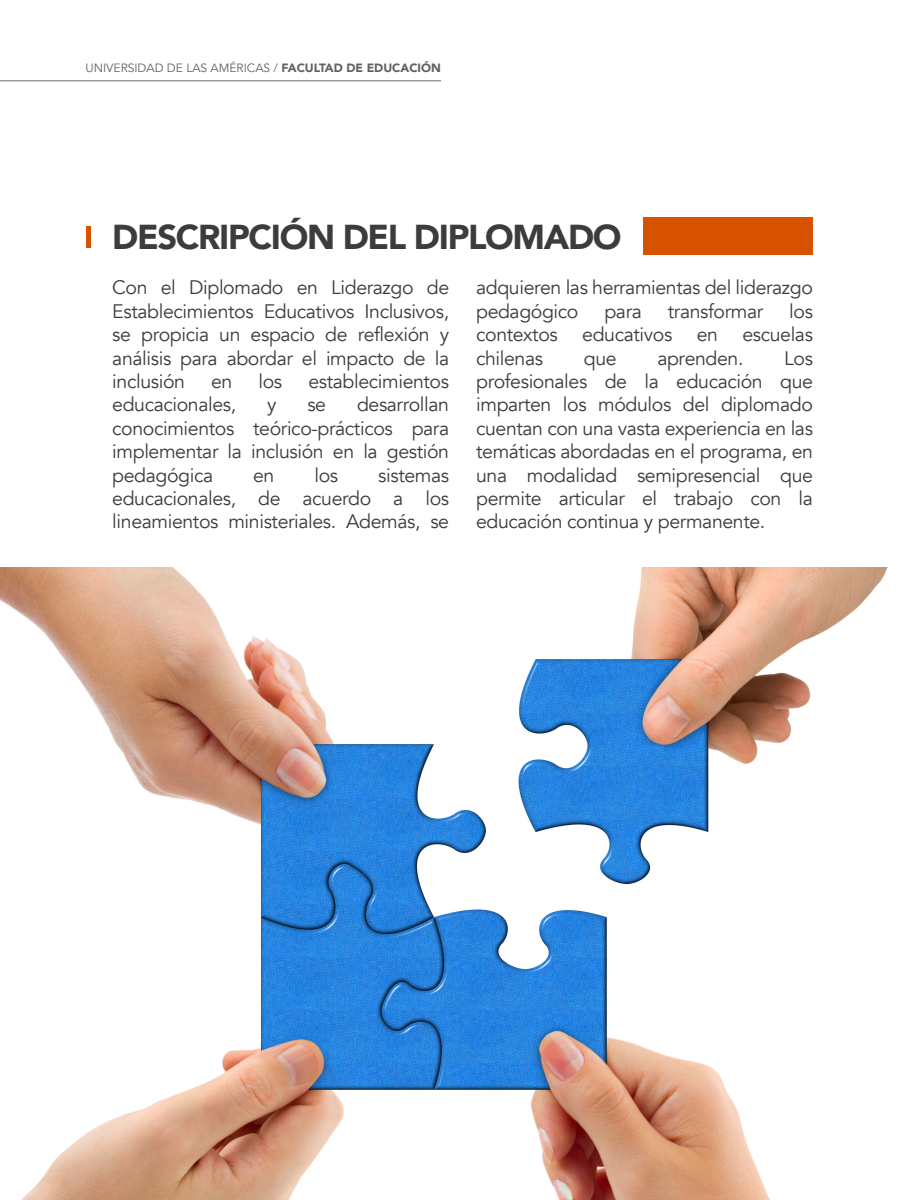
<style>
.page{position:relative;width:900px;height:1200px;background:#fff}
.page>*{position:absolute;margin:0;border:0;box-sizing:border-box;transform-origin:0 0}
.t1{font:900 34.5px "Avenir";letter-spacing:-.04em;color:#3c3c3b}
.t2{font:19.5px/23.4px "Avenir";letter-spacing:-.02em;color:#3c3c3b;text-align:justify}
.t3{font:12px "Avenir";color:#616161}
.s1{font-weight:900}
</style>
<div class="page">
<hr style="left:0;top:81px;width:441px;height:1px;background:#706e6e">
<hr style="left:87px;top:226px;width:4px;height:22px;background:#d85300">
<div style="left:644px;top:218px;width:169px;height:37px;background:#d85300"></div>
<img style="left:0;top:567px;width:888px;height:633px">
<p class="t3" style="left:86px;top:61px;width:357px">UNIVERSIDAD DE LAS AMÉRICAS / <span class="s1">FACULTAD DE EDUCACIÓN</span></p>
<h1 class="t1" style="left:112px;top:208px;width:511px">DESCRIPCIÓN DEL DIPLOMADO</h1>
<p class="t2" style="left:112px;top:276px;width:338px">Con el Diplomado en Liderazgo de Establecimientos Educativos Inclusivos, se propicia un espacio de reflexión y análisis para abordar el impacto de la inclusión</p>
<p class="t2" style="left:476px;top:276px;width:338px">adquieren las herramientas del liderazgo pedagógico</p>
<p class="t2" style="left:604px;top:300px;width:39px">para</p>
<p class="t2" style="left:668px;top:300px;width:97px">transformar</p>
<p class="t2" style="left:789px;top:300px;width:25px">los</p>
<p class="t2" style="left:476px;top:323px;width:83px">contextos</p>
<p class="t2" style="left:582px;top:323px;width:92px">educativos</p>
<p class="t2" style="left:697px;top:323px;width:23px">en</p>
<p class="t2" style="left:742px;top:323px;width:72px">escuelas</p>
<p class="t2" style="left:476px;top:347px;width:68px">chilenas</p>
<p class="t2" style="left:584px;top:347px;width:34px">que</p>
<p class="t2" style="left:657px;top:347px;width:88px">aprenden.</p>
<p class="t2" style="left:476px;top:347px;width:338px;text-indent:308px">Los profesionales de la educación que imparten los módulos del diplomado cuentan con una vasta experiencia en las temáticas abordadas en el programa, en una modalidad semipresencial que permite articular el trabajo con la educación continua y permanente.</p>
<p class="t2" style="left:211px;top:370px;width:23px">en</p>
<p class="t2" style="left:259px;top:370px;width:25px">los</p>
<p class="t2" style="left:308px;top:370px;width:142px">establecimientos</p>
<p class="t2" style="left:112px;top:393px;width:125px">educacionales,</p>
<p class="t2" style="left:267px;top:393px;width:11px">y</p>
<p class="t2" style="left:307px;top:393px;width:20px">se</p>
<p class="t2" style="left:112px;top:393px;width:338px;text-indent:245px">desarrollan conocimientos teórico-prácticos para implementar la inclusión en la gestión pedagógica</p>
<p class="t2" style="left:253px;top:464px;width:23px">en</p>
<p class="t2" style="left:314px;top:464px;width:25px">los</p>
<p class="t2" style="left:112px;top:464px;width:338px;text-indent:266px">sistemas educacionales, de acuerdo a los lineamientos ministeriales. Además, se</p>
</div>
